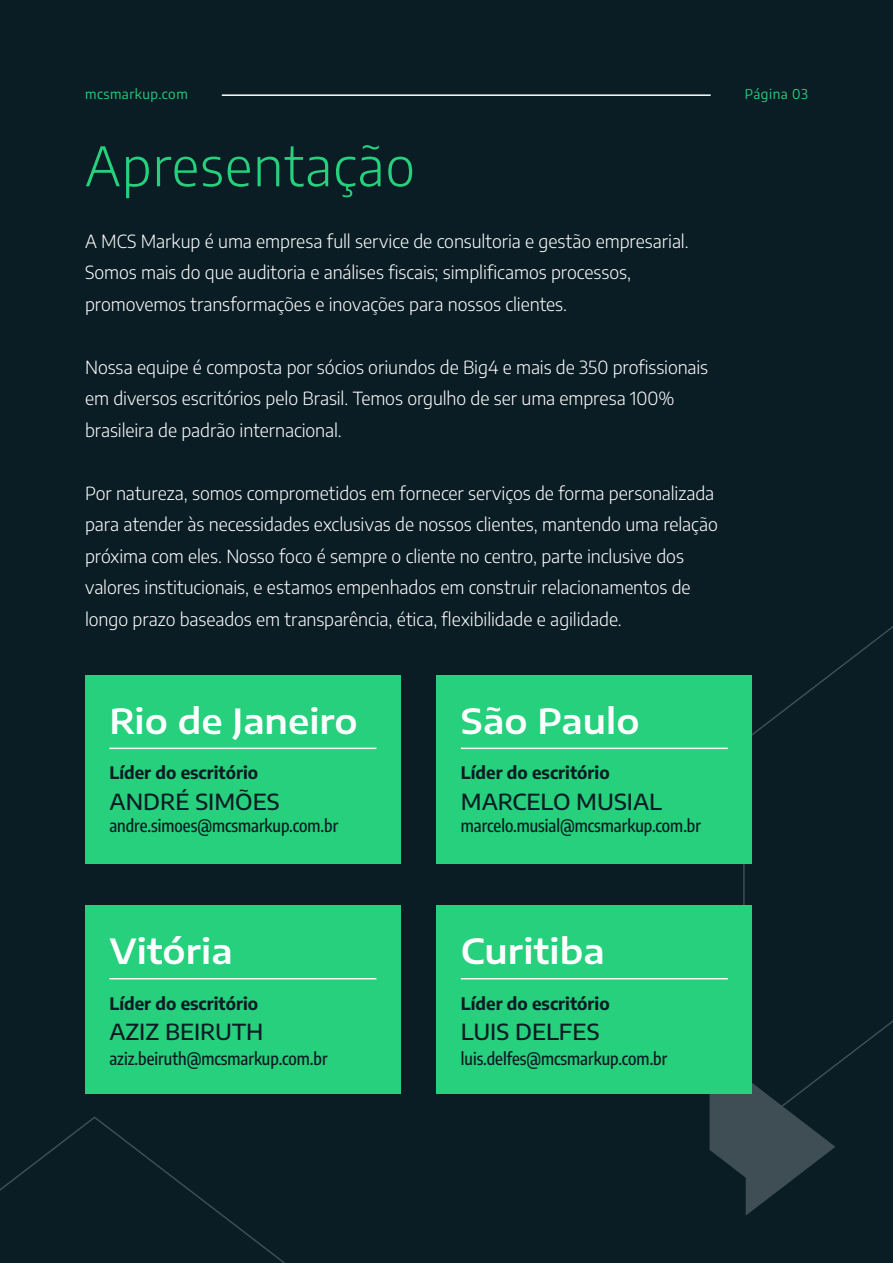
<style>
.page{position:relative;width:893px;height:1263px;background:#0a1c24}
.page>*{position:absolute;margin:0;border:0;box-sizing:border-box;transform-origin:0 0}
.t1{font:300 54px "Encode Sans";letter-spacing:.02em;color:#26d07c}
.titulo{font:600 34.5px "Encode Sans Expanded";color:#fff}
.titulo-2{font:500 22.05px "Encode Sans Semi Expanded";color:#0a1c24}
.t2{font:300 18px/31.5px "Encode Sans";letter-spacing:-.005em;color:#fff}
.titulo-3{font:500 17.1px "Encode Sans Condensed";color:#0b1b24}
.titulo-4{font:700 17.1px "Encode Sans";color:#0b1b24}
.t3{font:13.5px "Encode Sans";letter-spacing:.04em;color:#26d07c}
</style>
<div class="page">
<svg style="left:743px;top:626px;width:150px;height:440px"></svg>
<svg style="left:0;top:1116px;width:285px;height:147px"></svg>
<svg style="left:709px;top:1050px;width:126px;height:165px"></svg>
<hr style="left:222px;top:94px;width:489px;height:2px;background:#fff">
<div style="left:85px;top:675px;width:316px;height:189px;background:#26d07c"></div>
<div style="left:436px;top:675px;width:316px;height:189px;background:#26d07c"></div>
<hr style="left:109px;top:748px;width:267px;height:1px;background:#fff">
<hr style="left:461px;top:748px;width:267px;height:1px;background:#fff">
<div style="left:85px;top:905px;width:316px;height:189px;background:#26d07c"></div>
<div style="left:436px;top:905px;width:316px;height:189px;background:#26d07c"></div>
<hr style="left:109px;top:978px;width:267px;height:1px;background:#fff">
<hr style="left:461px;top:978px;width:267px;height:1px;background:#fff">
<p class="t3" style="left:85px;top:84px;width:104px">mcsmarkup.com</p>
<p class="t3" style="left:745px;top:84px;width:65px">Página 03</p>
<p class="t1" style="left:85px;top:129px;width:331px">Apresentação</p>
<p class="t2" style="left:85px;top:225px;width:605px">A MCS Markup é uma empresa full service de consultoria e gestão empresarial.<br>Somos mais do que auditoria e análises fiscais; simplificamos processos, promovemos transformações e inovações para nossos clientes.</p>
<p class="t2" style="left:85px;top:351px;width:625px">Nossa equipe é composta por sócios oriundos de Big4 e mais de 350 profissionais em diversos escritórios pelo Brasil. Temos orgulho de ser uma empresa 100% brasileira de padrão internacional.</p>
<p class="t2" style="left:85px;top:477px;width:634px">Por natureza, somos comprometidos em fornecer serviços de forma personalizada para atender às necessidades exclusivas de nossos clientes, mantendo uma relação próxima com eles. Nosso foco é sempre o cliente no centro, parte inclusive dos valores institucionais, e estamos empenhados em construir relacionamentos de longo prazo baseados em transparência, ética, flexibilidade e agilidade.</p>
<p class="titulo" style="left:109px;top:696px;width:250px">Rio de Janeiro</p>
<p class="titulo" style="left:461px;top:696px;width:180px">São Paulo</p>
<p class="titulo-4" style="left:109px;top:760px;width:150px">Líder do escritório</p>
<p class="titulo-4" style="left:461px;top:760px;width:150px">Líder do escritório</p>
<p class="titulo-2" style="left:109px;top:786px;width:172px">ANDRÉ SIMÕES</p>
<p class="titulo-2" style="left:461px;top:786px;width:203px">MARCELO MUSIAL</p>
<p class="titulo-3" style="left:109px;top:814px;width:230px">andre.simoes@mcsmarkup.com.br</p>
<p class="titulo-3" style="left:461px;top:814px;width:242px">marcelo.musial@mcsmarkup.com.br</p>
<p class="titulo" style="left:109px;top:926px;width:125px">Vitória</p>
<p class="titulo" style="left:461px;top:926px;width:145px">Curitiba</p>
<p class="titulo-4" style="left:109px;top:991px;width:150px">Líder do escritório</p>
<p class="titulo-4" style="left:461px;top:991px;width:150px">Líder do escritório</p>
<p class="titulo-2" style="left:109px;top:1016px;width:155px">AZIZ BEIRUTH</p>
<p class="titulo-2" style="left:461px;top:1016px;width:140px">LUIS DELFES</p>
<p class="titulo-3" style="left:109px;top:1046px;width:220px">aziz.beiruth@mcsmarkup.com.br</p>
<p class="titulo-3" style="left:461px;top:1046px;width:208px">luis.delfes@mcsmarkup.com.br</p>
</div>
